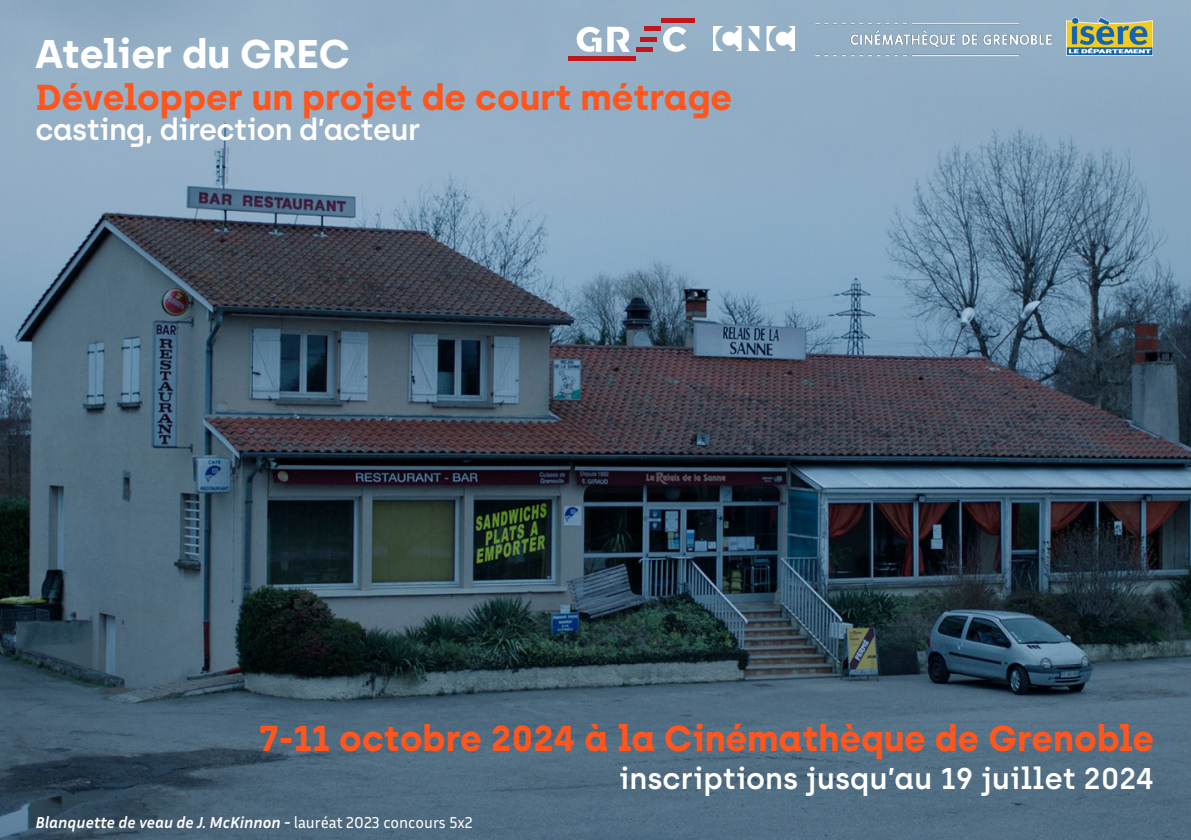
<style>
.page{position:relative;width:1191px;height:840px;background:#fff}
.page>*{position:absolute;margin:0;border:0;box-sizing:border-box;transform-origin:0 0}
.t1{font:700 40px "Archia";color:#fff}
.t2{font:700 36px "Archia";color:#ff551e}
.t3{font:600 30px "Archia";color:#fff}
.t4{font:600 30px "Archia";letter-spacing:-.02em;color:#fff}
.t5{font:italic 700 16px "Inria Sans";color:#fff}
.s1{font-weight:400;font-style:normal}
</style>
<div class="page">
<img style="left:0;top:0;width:1191px;height:839px">
<img style="left:809px;top:16px;width:248px;height:46px">
<img style="left:713px;top:26px;width:81px;height:25px">
<img style="left:1066px;top:17px;width:86px;height:39px">
<div style="left:661px;top:18px;width:34px;height:5px;background:#be171d"></div>
<hr style="left:568px;top:56px;width:68px;height:4px;background:#be171d">
<svg style="left:663px;top:27px;width:23px;height:25px"></svg>
<hr style="left:636px;top:48px;width:16px;height:4px;background:#be171d">
<hr style="left:640px;top:37px;width:17px;height:4px;background:#be171d">
<hr style="left:644px;top:27px;width:17px;height:4px;background:#be171d">
<svg style="left:607px;top:27px;width:23px;height:25px"></svg>
<svg style="left:576px;top:27px;width:25px;height:25px"></svg>
<p class="t1" style="left:36px;top:29px;width:316px">Atelier du GREC</p>
<p class="t2" style="left:36px;top:75px;width:698px">Développer un projet de court métrage</p>
<p class="t4" style="left:36px;top:112px;width:386px">casting, direction d’acteur</p>
<p class="t2" style="left:259px;top:715px;width:897px">7-11 octobre 2024 à la Cinémathèque de Grenoble</p>
<p class="t3" style="left:619px;top:759px;width:536px">inscriptions jusqu’au 19 juillet 2024</p>
<p class="t5" style="left:36px;top:811px;width:439px">Blanquette de veau de J. McKinnon - <span class="s1">lauréat 2023 concours 5x2</span></p>
</div>
